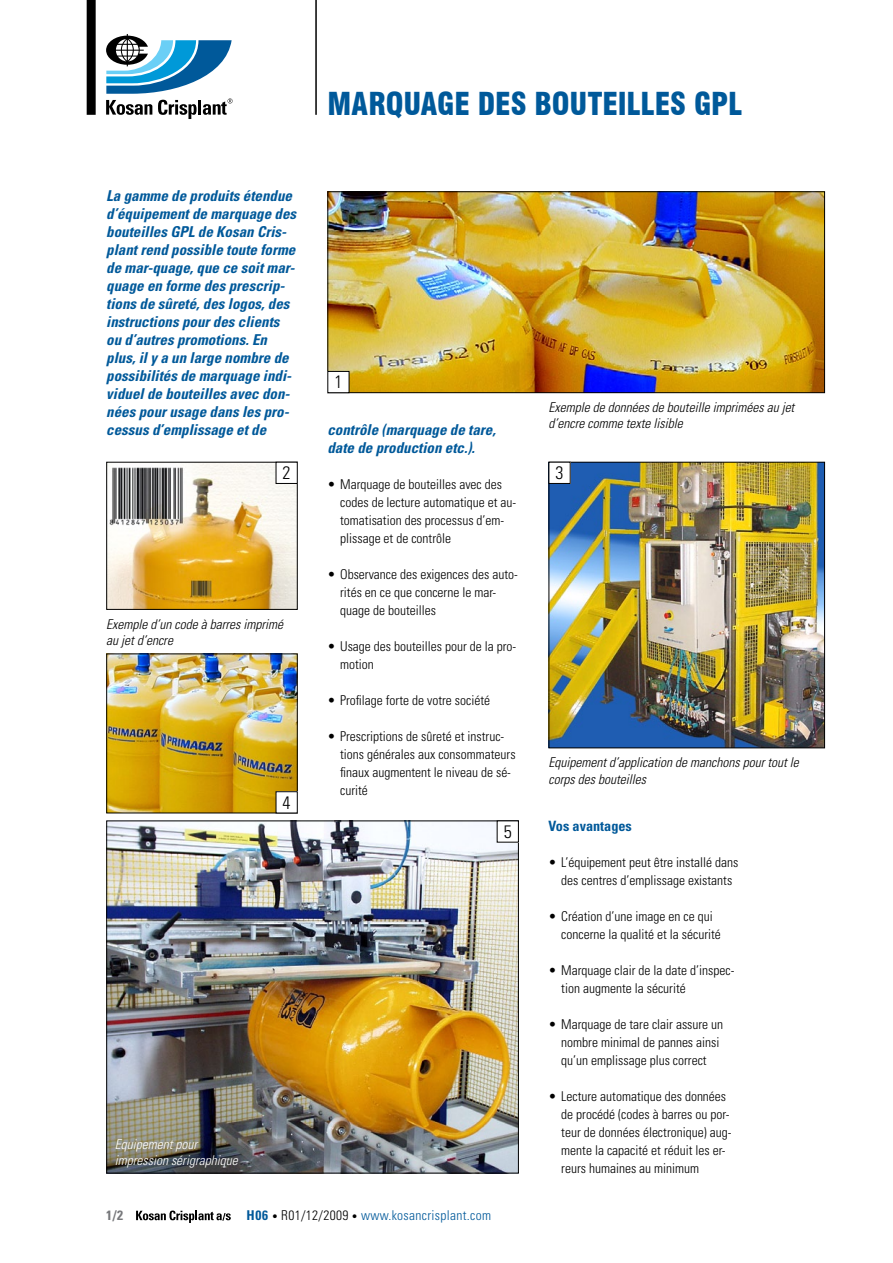
<style>
.page{position:relative;width:893px;height:1263px;background:#fff}
.page>*{position:absolute;margin:0;border:0;box-sizing:border-box;transform-origin:0 0}
.MachineTitle{font:900 condensed 30.9px "Swiss 721 BT";letter-spacing:-.005em;color:#00599a}
.t1{font:300 condensed 18px "Univers";color:#000}
.NormalIntroText__M{font:italic 700 condensed 15px/18px "Univers";color:#00599a}
.NormalHeading{font:700 condensed 14.25px "Univers";color:#00599a}
.NormalBulletList{font:300 condensed 13.5px/18px "Univers";color:#000}
.PictureText__M{font:italic 300 condensed 13.5px/16.2px "Univers";color:#000}
.t2{font:300 condensed 13.5px "Univers";letter-spacing:.025em;color:#00599a}
.PictureText__M-2{font:italic 300 condensed 13.5px/16.2px "Univers";color:#fff}
.t3{font:700 condensed 13.5px "Univers";color:#77787b}
.s1{font-weight:700}
.s2{font-size:10.5px;color:#000}
.s3{color:#000}
</style>
<div class="page">
<hr style="left:315px;top:0;width:2px;height:115px;background:#000">
<div style="left:87px;top:0;width:9px;height:115px;background:#000"></div>
<svg style="left:106px;top:34px;width:127px;height:85px"></svg>
<svg style="left:136px;top:1210px;width:95px;height:13px"></svg>
<img style="left:108px;top:464px;width:188px;height:144px">
<div style="left:106px;top:462px;width:192px;height:148px;border:1px solid #000"></div>
<img style="left:108px;top:822px;width:409px;height:349px">
<div style="left:106px;top:820px;width:413px;height:353px;border:1px solid #000"></div>
<img style="left:108px;top:655px;width:188px;height:156px">
<div style="left:106px;top:653px;width:192px;height:160px;border:1px solid #000"></div>
<img style="left:329px;top:193px;width:494px;height:198px">
<div style="left:327px;top:191px;width:498px;height:202px;border:1px solid #000"></div>
<img style="left:551px;top:464px;width:272px;height:282px">
<div style="left:549px;top:462px;width:276px;height:286px;border:1px solid #000"></div>
<div style="left:328px;top:371px;width:21px;height:22px;background:#fff"></div>
<div style="left:327px;top:371px;width:22px;height:22px;border:1px solid #000"></div>
<div style="left:276px;top:462px;width:21px;height:21px;background:#fff"></div>
<div style="left:276px;top:462px;width:22px;height:22px;border:1px solid #000"></div>
<div style="left:549px;top:462px;width:21px;height:21px;background:#fff"></div>
<div style="left:276px;top:792px;width:21px;height:21px;background:#fff"></div>
<div style="left:276px;top:791px;width:22px;height:22px;border:1px solid #000"></div>
<div style="left:497px;top:821px;width:21px;height:21px;background:#fff"></div>
<div style="left:497px;top:820px;width:22px;height:22px;border:1px solid #000"></div>
<p class="MachineTitle" style="left:327px;top:85px;width:416px">MARQUAGE DES BOUTEILLES GPL</p>
<p class="NormalIntroText__M" style="left:106px;top:187px;width:191px">La gamme de produits étendue d’équipement de marquage des bouteilles GPL de Kosan Cris&shy;plant rend possible toute forme de mar-quage, que ce soit mar&shy;quage en forme des prescrip&shy;tions de sûreté, des logos, des instructions pour des clients ou d’autres promotions. En plus, il y a un large nombre de possibilités de marquage indi&shy;viduel de bouteilles avec don&shy;nées pour usage dans les pro&shy;cessus d’emplissage et de</p>
<p class="t1" style="left:334px;top:371px;width:9px">1</p>
<p class="PictureText__M" style="left:549px;top:399px;width:247px">Exemple de données de bouteille imprimées au jet d’encre comme texte lisible</p>
<p class="NormalIntroText__M" style="left:327px;top:421px;width:170px">contrôle (marquage de tare, date de production etc.).</p>
<p class="NormalBulletList" style="left:340px;top:476px;width:178px;text-indent:-13px">• Marquage de bouteilles avec des codes de lecture automatique et au&shy;tomatisation des processus d’em&shy;plissage et de contrôle</p>
<p class="NormalBulletList" style="left:340px;top:566px;width:179px;text-indent:-13px">• Observance des exigences des auto&shy;rités en ce que concerne le mar&shy;quage de bouteilles</p>
<p class="NormalBulletList" style="left:340px;top:638px;width:178px;text-indent:-13px">• Usage des bouteilles pour de la pro&shy;motion</p>
<p class="NormalBulletList" style="left:327px;top:692px;width:164px">• Profilage forte de votre société</p>
<p class="NormalBulletList" style="left:340px;top:728px;width:177px;text-indent:-13px">• Prescriptions de sûreté et instruc&shy;tions générales aux consommateurs finaux augmentent le niveau de sé&shy;curité</p>
<p class="t1" style="left:283px;top:462px;width:9px">2</p>
<p class="t1" style="left:556px;top:462px;width:9px">3</p>
<p class="PictureText__M" style="left:106px;top:616px;width:178px">Exemple d’un code à barres imprimé au jet d’encre</p>
<p class="PictureText__M" style="left:549px;top:755px;width:252px">Equipement d’application de manchons pour tout le corps des bouteilles</p>
<p class="t1" style="left:283px;top:791px;width:9px">4</p>
<p class="t1" style="left:504px;top:821px;width:9px">5</p>
<p class="PictureText__M-2" style="left:115px;top:1136px;width:124px">Equipement pour impression sérigraphique</p>
<p class="t3" style="left:106px;top:1207px;width:18px">1/2</p>
<p class="t2" style="left:247px;top:1207px;width:246px"><span class="s1">H06</span> <span class="s2">•</span> <span class="s3">R01/12/2009</span> <span class="s2">•</span> www.kosancrisplant.com</p>
<p class="NormalHeading" style="left:549px;top:817px;width:85px">Vos avantages</p>
<p class="NormalBulletList" style="left:549px;top:854px;width:191px;text-align:center">• L’équipement peut être installé dans des centres d’emplissage existants</p>
<p class="NormalBulletList" style="left:561px;top:908px;width:161px;text-indent:-13px">• Création d’une image en ce qui concerne la qualité et la sécurité</p>
<p class="NormalBulletList" style="left:561px;top:962px;width:175px;text-indent:-13px">• Marquage clair de la date d’inspec&shy;tion augmente la sécurité</p>
<p class="NormalBulletList" style="left:561px;top:1016px;width:163px;text-indent:-13px">• Marquage de tare clair assure un nombre minimal de pannes ainsi qu’un emplissage plus correct</p>
<p class="NormalBulletList" style="left:561px;top:1088px;width:172px;text-indent:-13px">• Lecture automatique des données de procédé (codes à barres ou por&shy;teur de données électronique) aug&shy;mente la capacité et réduit les er&shy;reurs humaines au minimum</p>
</div>
